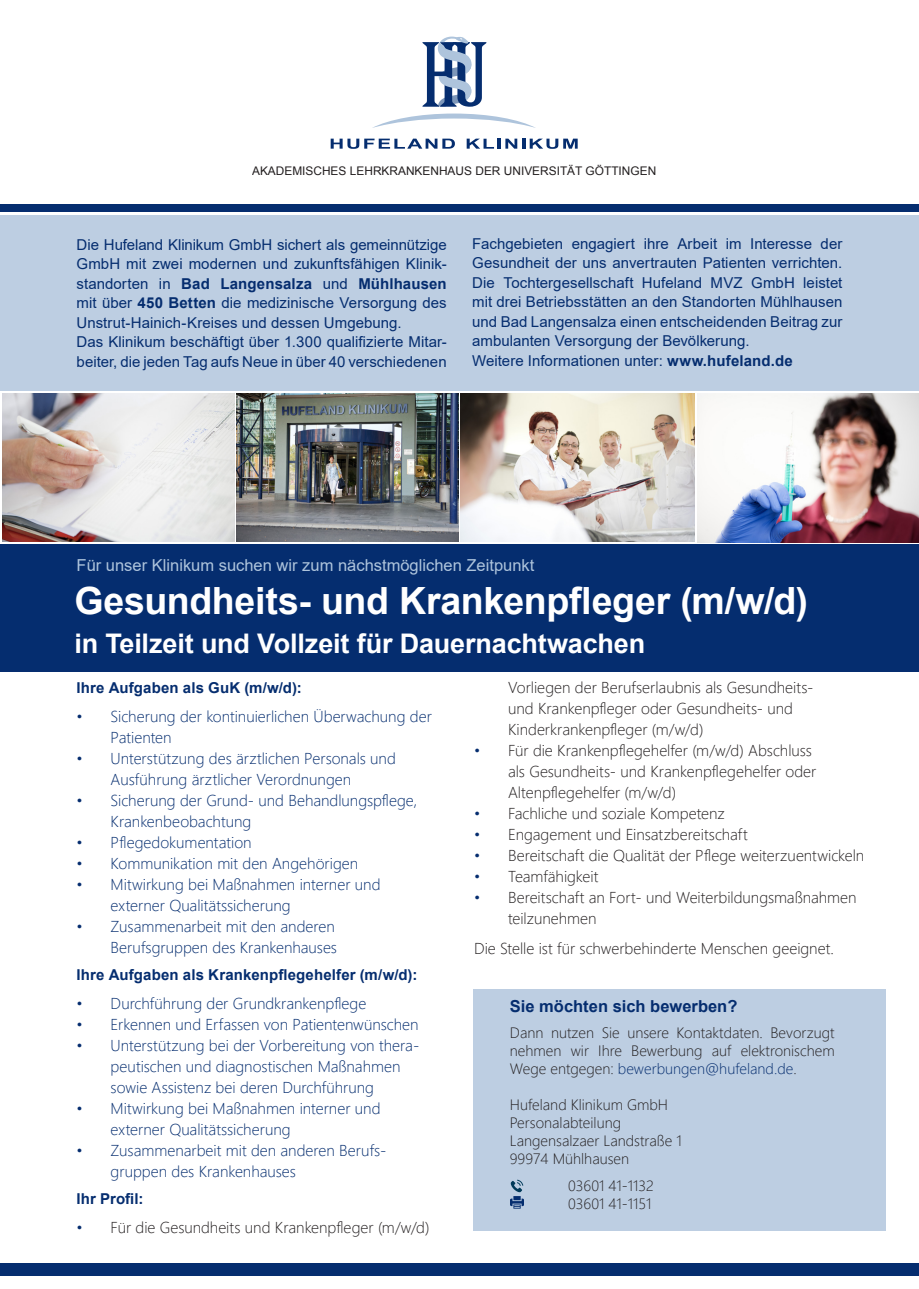
<style>
.page{position:relative;width:919px;height:1289px;background:#fff}
.page>*{position:absolute;margin:0;border:0;box-sizing:border-box;transform-origin:0 0}
.t1{font:700 37.5px "Arial";letter-spacing:-.01em;color:#fff}
.t2{font:700 27px "Arial";letter-spacing:-.01em;color:#fff}
.t3{font:16.5px "Arial";color:#aec4dc}
.t4{font:700 16.5px "Arial";color:#052d6f}
.t5{font:300 15.75px/21px "Segoe UI";color:#052d6f}
.Text_Stichpunkte{font:300 15.75px/21px "Segoe UI";color:#231f20}
.t6{font:15px/19.5px "Arial";letter-spacing:.005em;color:#052d6f;text-align:justify}
.t7{font:300 15px/18px "Segoe UI";color:#231f20;text-align:justify}
.Text_Stichpunkte-2{font:700 15px "Arial";letter-spacing:.01em;color:#052d6f}
.t8{font:11.85px "Arial";color:#231f20}
.s1{font-weight:700}
.s2{color:#052d6f}
</style>
<div class="page">
<svg style="left:372px;top:113px;width:164px;height:15px"></svg>
<svg style="left:330px;top:139px;width:125px;height:10px"></svg>
<svg style="left:466px;top:139px;width:111px;height:10px"></svg>
<svg style="left:422px;top:37px;width:64px;height:70px"></svg>
<div style="left:0;top:204px;width:918px;height:9px;background:#052d6f"></div>
<div style="left:0;top:215px;width:918px;height:176px;background:#bdcee2"></div>
<img style="left:3px;top:393px;width:231px;height:149px">
<img style="left:237px;top:393px;width:221px;height:149px">
<img style="left:460px;top:393px;width:234px;height:149px">
<div style="left:0;top:544px;width:918px;height:128px;background:#052d6f"></div>
<div style="left:0;top:1263px;width:918px;height:13px;background:#052d6f"></div>
<div style="left:473px;top:989px;width:412px;height:241px;background:#bdcee2"></div>
<svg style="left:510px;top:1179px;width:13px;height:29px"></svg>
<img style="left:697px;top:393px;width:221px;height:149px">
<p class="t8" style="left:252px;top:163px;width:405px">AKADEMISCHES LEHRKRANKENHAUS DER UNIVERSITÄT GÖTTINGEN</p>
<p class="t6" style="left:77px;top:234px;width:371px">Die Hufeland Klinikum GmbH sichert als gemeinnützige GmbH mit zwei modernen und zukunftsfähigen Klinik&shy;standorten in <span class="s1">Bad Langensalza</span> und <span class="s1">Mühlhausen </span>mit über <span class="s1">450 Betten</span> die medizinische Versorgung des Unstrut-Hainich-Kreises und dessen Umgebung.</p>
<p class="t6" style="left:77px;top:332px;width:371px">Das Klinikum beschäftigt über 1.300 qualifizierte Mitar&shy;beiter, die jeden Tag aufs Neue in über 40 verschiedenen</p>
<p class="t6" style="left:472px;top:233px;width:371px">Fachgebieten engagiert ihre Arbeit im Interesse der Gesundheit der uns anvertrauten Patienten verrichten.<br>Die Tochtergesellschaft Hufeland MVZ GmbH leistet mit drei Betriebsstätten an den Standorten Mühlhausen und Bad Langensalza einen entscheidenden Beitrag zur ambulanten Versorgung der Bevölkerung.</p>
<p class="t6" style="left:472px;top:350px;width:322px">Weitere Informationen unter: <span class="s1">www.hufeland.de</span></p>
<p class="t3" style="left:77px;top:553px;width:459px">Für unser Klinikum suchen wir zum nächstmöglichen Zeitpunkt</p>
<p class="t1" style="left:74px;top:574px;width:735px">Gesundheits- und Krankenpfleger (m/w/d)</p>
<p class="t2" style="left:74px;top:624px;width:572px">in Teilzeit und Vollzeit für Dauernachtwachen</p>
<p class="Text_Stichpunkte-2" style="left:77px;top:676px;width:227px">Ihre Aufgaben als GuK (m/w/d):</p>
<p class="t5" style="left:111px;top:704px;width:323px;text-indent:-34px">• Sicherung der kontinuierlichen Überwachung der<br>Patienten</p>
<p class="t5" style="left:111px;top:746px;width:287px;text-indent:-34px">• Unterstützung des ärztlichen Personals und<br>Ausführung ärztlicher Verordnungen</p>
<p class="t5" style="left:111px;top:788px;width:308px;text-indent:-34px">• Sicherung der Grund- und Behandlungspflege,<br>Krankenbeobachtung</p>
<p class="t5" style="left:77px;top:830px;width:176px">• Pflegedokumentation</p>
<p class="t5" style="left:77px;top:851px;width:283px">• Kommunikation mit den Angehörigen</p>
<p class="t5" style="left:111px;top:872px;width:271px;text-indent:-34px">• Mitwirkung bei Maßnahmen interner und externer Qualitätssicherung</p>
<p class="t5" style="left:77px;top:914px;width:262px;text-align:right">• Zusammenarbeit mit den anderen<br>Berufsgruppen des Krankenhauses</p>
<p class="Text_Stichpunkte-2" style="left:77px;top:963px;width:342px">Ihre Aufgaben als Krankenpflegehelfer (m/w/d):</p>
<p class="t5" style="left:77px;top:991px;width:291px">• Durchführung der Grundkrankenpflege</p>
<p class="t5" style="left:77px;top:1012px;width:343px">• Erkennen und Erfassen von Patientenwünschen</p>
<p class="t5" style="left:111px;top:1033px;width:310px;text-indent:-34px">• Unterstützung bei der Vorbereitung von thera&shy;peutischen und diagnostischen Maßnahmen sowie Assistenz bei deren Durchführung</p>
<p class="t5" style="left:111px;top:1096px;width:271px;text-indent:-34px">• Mitwirkung bei Maßnahmen interner und externer Qualitätssicherung</p>
<p class="t5" style="left:111px;top:1138px;width:277px;text-indent:-34px">• Zusammenarbeit mit den anderen Berufs&shy;gruppen des Krankenhauses</p>
<p class="Text_Stichpunkte-2" style="left:77px;top:1187px;width:68px">Ihr Profil:</p>
<p class="Text_Stichpunkte" style="left:77px;top:1215px;width:354px"><span class="s2">•</span> Für die Gesundheits und Krankenpfleger (m/w/d)</p>
<p class="Text_Stichpunkte" style="left:508px;top:675px;width:307px">Vorliegen der Berufserlaubnis als Gesundheits&shy;und Krankenpfleger oder Gesundheits- und<br>Kinderkrankenpfleger (m/w/d)</p>
<p class="Text_Stichpunkte" style="left:508px;top:738px;width:310px;text-indent:-34px"><span class="s2">•</span> Für die Krankenpflegehelfer (m/w/d) Abschluss als Gesundheits- und Krankenpflegehelfer oder<br>Altenpflegehelfer (m/w/d)</p>
<p class="Text_Stichpunkte" style="left:474px;top:801px;width:252px"><span class="s2">•</span> Fachliche und soziale Kompetenz</p>
<p class="Text_Stichpunkte" style="left:474px;top:822px;width:275px"><span class="s2">•</span> Engagement und Einsatzbereitschaft</p>
<p class="Text_Stichpunkte" style="left:474px;top:843px;width:392px"><span class="s2">•</span> Bereitschaft die Qualität der Pflege weiterzuentwickeln</p>
<p class="Text_Stichpunkte" style="left:474px;top:864px;width:126px"><span class="s2">•</span> Teamfähigkeit</p>
<p class="Text_Stichpunkte" style="left:508px;top:885px;width:350px;text-indent:-34px"><span class="s2">•</span> Bereitschaft an Fort- und Weiterbildungsmaßnahmen teilzunehmen</p>
<p class="Text_Stichpunkte" style="left:474px;top:936px;width:361px">Die Stelle ist für schwerbehinderte Menschen geeignet.</p>
<p class="t4" style="left:510px;top:994px;width:229px">Sie möchten sich bewerben?</p>
<p class="t7" style="left:510px;top:1022px;width:326px">Dann nutzen Sie unsere Kontaktdaten. Bevorzugt nehmen wir Ihre Bewerbung auf elektronischem Wege entgegen: <span class="s2">bewerbungen@hufeland.de</span>.</p>
<p class="t7" style="left:510px;top:1094px;width:160px">Hufeland Klinikum GmbH</p>
<p class="t7" style="left:510px;top:1112px;width:113px">Personalabteilung</p>
<p class="t7" style="left:510px;top:1130px;width:173px">Langensalzaer Landstraße 1</p>
<p class="t7" style="left:510px;top:1148px;width:121px">99974 Mühlhausen</p>
<p class="t7" style="left:568px;top:1174px;width:87px">03601 41-1132</p>
<p class="t7" style="left:568px;top:1192px;width:85px">03601 41-1151</p>
</div>
